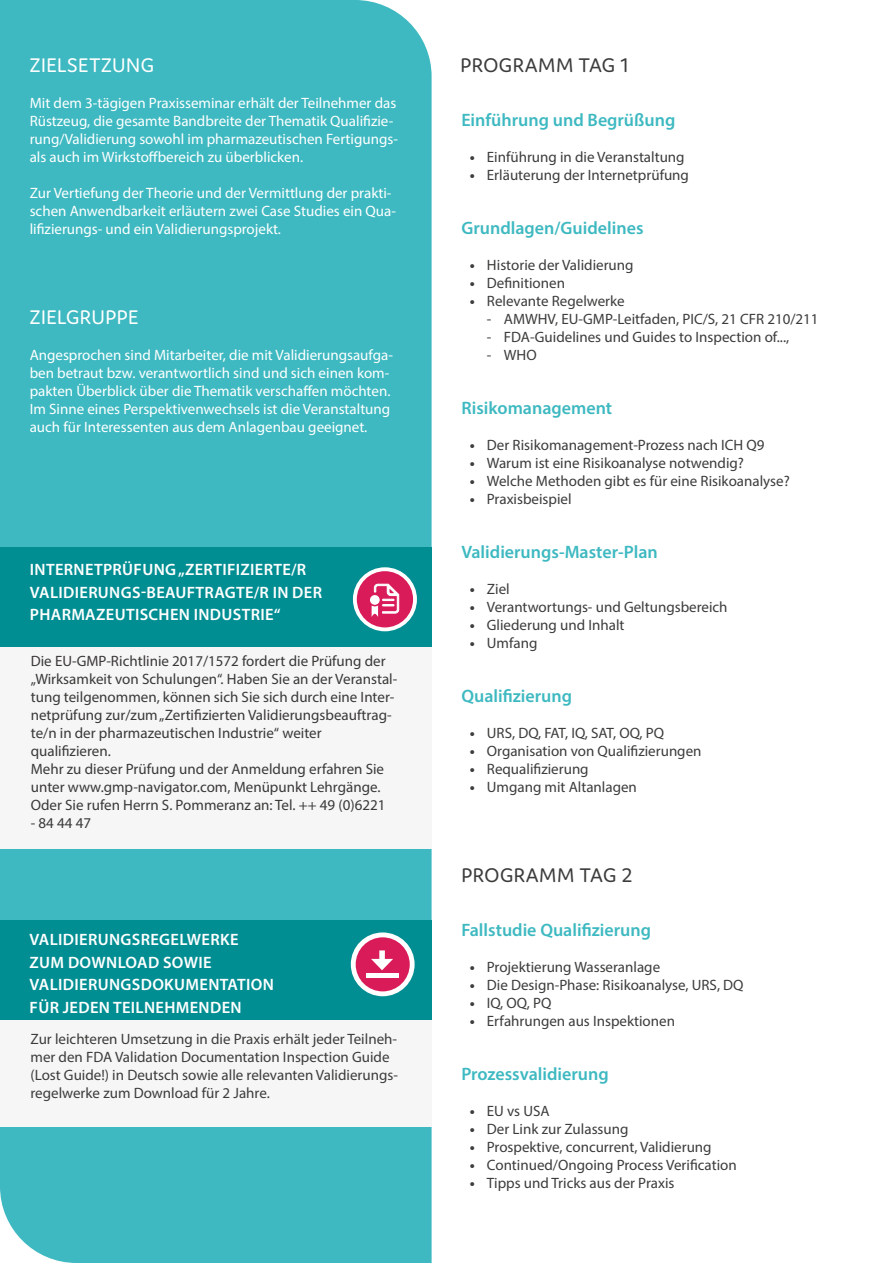
<style>
.page{position:relative;width:893px;height:1263px;background:#fff}
.page>*{position:absolute;margin:0;border:0;box-sizing:border-box;transform-origin:0 0}
.t1{font:21px "Domus";letter-spacing:.025em;color:#3c3c3b}
.t2{font:21px "Domus";letter-spacing:.025em;color:#fff}
.t3{font:600 18px "Myriad Pro";color:#3eb9c1}
.t4{font:600 16.5px/22.5px "Myriad Pro";letter-spacing:.02em;color:#fff}
.t5{font:15px/18px "Myriad Pro";color:#3c3c3b}
.t6{font:15px/18px "Myriad Pro";color:#fff}
.t7{font:15px/18px "Myriad Pro";color:#3a3938}
.s1{font-weight:700}
</style>
<div class="page">
<div style="left:0;top:0;width:432px;height:1263px;background:#3eb9c1"></div>
<div style="left:0;top:919px;width:432px;height:102px;background:#008e93"></div>
<svg style="left:353px;top:935px;width:59px;height:59px;background:#de396f"></svg>
<div style="left:351px;top:932px;width:64px;height:64px;border:5px solid #fff;border-radius:50%"></div>
<div style="left:0;top:1020px;width:431px;height:107px;background:#f6f6f6"></div>
<svg style="left:371px;top:950px;width:22px;height:20px"></svg>
<hr style="left:366px;top:974px;width:32px;height:4px;background:#fff">
<hr style="left:0;top:0;width:360px;height:1px;background:#3eb9c1">
<div style="left:0;top:547px;width:432px;height:102px;background:#008e93"></div>
<div style="left:0;top:648px;width:431px;height:201px;background:#f6f6f6"></div>
<svg style="left:355px;top:569px;width:60px;height:60px;background:#de356c"></svg>
<div style="left:353px;top:567px;width:64px;height:64px;border:4px solid #fff;border-radius:50%"></div>
<svg style="left:370px;top:595px;width:10px;height:10px"></svg>
<svg style="left:372px;top:583px;width:28px;height:34px"></svg>
<h1 class="t2" style="left:30px;top:54px;width:126px">ZIELSETZUNG</h1>
<p class="t6" style="left:30px;top:94px;width:370px">Mit dem 3-tägigen Praxisseminar erhält der Teilnehmer das Rüstzeug, die gesamte Bandbreite der Thematik Qualifizie&shy;rung/Validierung sowohl im pharmazeutischen Fertigungs&shy;als auch im Wirkstoffbereich zu überblicken.</p>
<p class="t6" style="left:30px;top:184px;width:368px">Zur Vertiefung der Theorie und der Vermittlung der prakti&shy;schen Anwendbarkeit erläutern zwei Case Studies ein Qua&shy;lifizierungs- und ein Validierungsprojekt.</p>
<h1 class="t2" style="left:30px;top:306px;width:110px">ZIELGRUPPE</h1>
<p class="t6" style="left:30px;top:346px;width:365px">Angesprochen sind Mitarbeiter, die mit Validierungsaufga&shy;ben betraut bzw. verantwortlich sind und sich einen kom&shy;pakten Überblick über die Thematik verschaffen möchten.<br>Im Sinne eines Perspektivenwechsels ist die Veranstaltung auch für Interessenten aus dem Anlagenbau geeignet.</p>
<p class="t4" style="left:30px;top:558px;width:294px">INTERNETPRÜFUNG „ZERTIFIZIERTE/R<br>VALIDIERUNGS-BEAUFTRAGTE/R IN DER<br>PHARMAZEUTISCHEN INDUSTRIE“</p>
<p class="t7" style="left:31px;top:652px;width:368px">Die EU-GMP-Richtlinie 2017/1572 fordert die Prüfung der „Wirksamkeit von Schulungen“. Haben Sie an der Veranstal&shy;tung teilgenommen, können sich Sie sich durch eine Inter&shy;netprüfung zur/zum „Zertifizierten Validierungsbeauftrag&shy;te/n in der pharmazeutischen Industrie“ weiter qualifizieren.<br>Mehr zu dieser Prüfung und der Anmeldung erfahren Sie unter www.gmp-navigator.com, Menüpunkt Lehrgänge.<br>Oder Sie rufen Herrn S. Pommeranz an: Tel. ++ 49 (0)6221</p>
<p class="t7" style="left:31px;top:814px;width:62px">- 84 44 47</p>
<p class="t4" style="left:30px;top:928px;width:246px">VALIDIERUNGSREGELWERKE<br>ZUM DOWNLOAD SOWIE<br>VALIDIERUNGSDOKUMENTATION<br>FÜR JEDEN TEILNEHMENDEN</p>
<p class="t5" style="left:31px;top:1030px;width:369px">Zur leichteren Umsetzung in die Praxis erhält jeder Teilneh&shy;mer den FDA Validation Documentation Inspection Guide (Lost Guide!) in Deutsch sowie alle relevanten Validierungs&shy;regelwerke zum Download für 2 Jahre.</p>
<h1 class="t1" style="left:461px;top:54px;width:169px">PROGRAMM TAG 1</h1>
<p class="t3" style="left:461px;top:109px;width:216px">Einführung und Begrüßung</p>
<p class="t5" style="left:470px;top:148px;width:216px"><span class="s1">•</span> Einführung in die Veranstaltung</p>
<p class="t5" style="left:470px;top:166px;width:221px"><span class="s1">•</span> Erläuterung der Internetprüfung</p>
<p class="t3" style="left:461px;top:217px;width:184px">Grundlagen/Guidelines</p>
<p class="t5" style="left:470px;top:256px;width:165px"><span class="s1">•</span> Historie der Validierung</p>
<p class="t5" style="left:470px;top:274px;width:97px"><span class="s1">•</span> Definitionen</p>
<p class="t5" style="left:470px;top:292px;width:156px"><span class="s1">•</span> Relevante Regelwerke</p>
<p class="t5" style="left:487px;top:310px;width:333px">- AMWHV, EU-GMP-Leitfaden, PIC/S, 21 CFR 210/211</p>
<p class="t5" style="left:487px;top:328px;width:304px">- FDA-Guidelines und Guides to Inspection of...,</p>
<p class="t5" style="left:487px;top:346px;width:51px">- WHO</p>
<p class="t3" style="left:461px;top:397px;width:152px">Risikomanagement</p>
<p class="t5" style="left:470px;top:436px;width:296px"><span class="s1">•</span> Der Risikomanagement-Prozess nach ICH Q9</p>
<p class="t5" style="left:470px;top:454px;width:276px"><span class="s1">•</span> Warum ist eine Risikoanalyse notwendig?</p>
<p class="t5" style="left:470px;top:472px;width:321px"><span class="s1">•</span> Welche Methoden gibt es für eine Risikoanalyse?</p>
<p class="t5" style="left:470px;top:490px;width:103px"><span class="s1">•</span> Praxisbeispiel</p>
<p class="t3" style="left:461px;top:541px;width:198px">Validierungs-Master-Plan</p>
<p class="t5" style="left:470px;top:580px;width:41px"><span class="s1">•</span> Ziel</p>
<p class="t5" style="left:470px;top:598px;width:259px"><span class="s1">•</span> Verantwortungs- und Geltungsbereich</p>
<p class="t5" style="left:470px;top:616px;width:156px"><span class="s1">•</span> Gliederung und Inhalt</p>
<p class="t5" style="left:470px;top:634px;width:69px"><span class="s1">•</span> Umfang</p>
<p class="t3" style="left:461px;top:685px;width:112px">Qualifizierung</p>
<p class="t5" style="left:470px;top:724px;width:196px"><span class="s1">•</span> URS, DQ, FAT, IQ, SAT, OQ, PQ</p>
<p class="t5" style="left:470px;top:742px;width:233px"><span class="s1">•</span> Organisation von Qualifizierungen</p>
<p class="t5" style="left:470px;top:760px;width:120px"><span class="s1">•</span> Requalifizierung</p>
<p class="t5" style="left:470px;top:778px;width:169px"><span class="s1">•</span> Umgang mit Altanlagen</p>
<h1 class="t1" style="left:462px;top:864px;width:172px">PROGRAMM TAG 2</h1>
<p class="t3" style="left:461px;top:919px;width:191px">Fallstudie Qualifizierung</p>
<p class="t5" style="left:470px;top:958px;width:192px"><span class="s1">•</span> Projektierung Wasseranlage</p>
<p class="t5" style="left:470px;top:976px;width:275px"><span class="s1">•</span> Die Design-Phase: Risikoanalyse, URS, DQ</p>
<p class="t5" style="left:470px;top:994px;width:83px"><span class="s1">•</span> IQ, OQ, PQ</p>
<p class="t5" style="left:470px;top:1012px;width:207px"><span class="s1">•</span> Erfahrungen aus Inspektionen</p>
<p class="t3" style="left:461px;top:1063px;width:149px">Prozessvalidierung</p>
<p class="t5" style="left:470px;top:1102px;width:81px"><span class="s1">•</span> EU vs USA</p>
<p class="t5" style="left:470px;top:1120px;width:160px"><span class="s1">•</span> Der Link zur Zulassung</p>
<p class="t5" style="left:470px;top:1138px;width:243px"><span class="s1">•</span> Prospektive, concurrent, Validierung</p>
<p class="t5" style="left:470px;top:1156px;width:268px"><span class="s1">•</span> Continued/Ongoing Process Verification</p>
<p class="t5" style="left:470px;top:1174px;width:206px"><span class="s1">•</span> Tipps und Tricks aus der Praxis</p>
</div>
